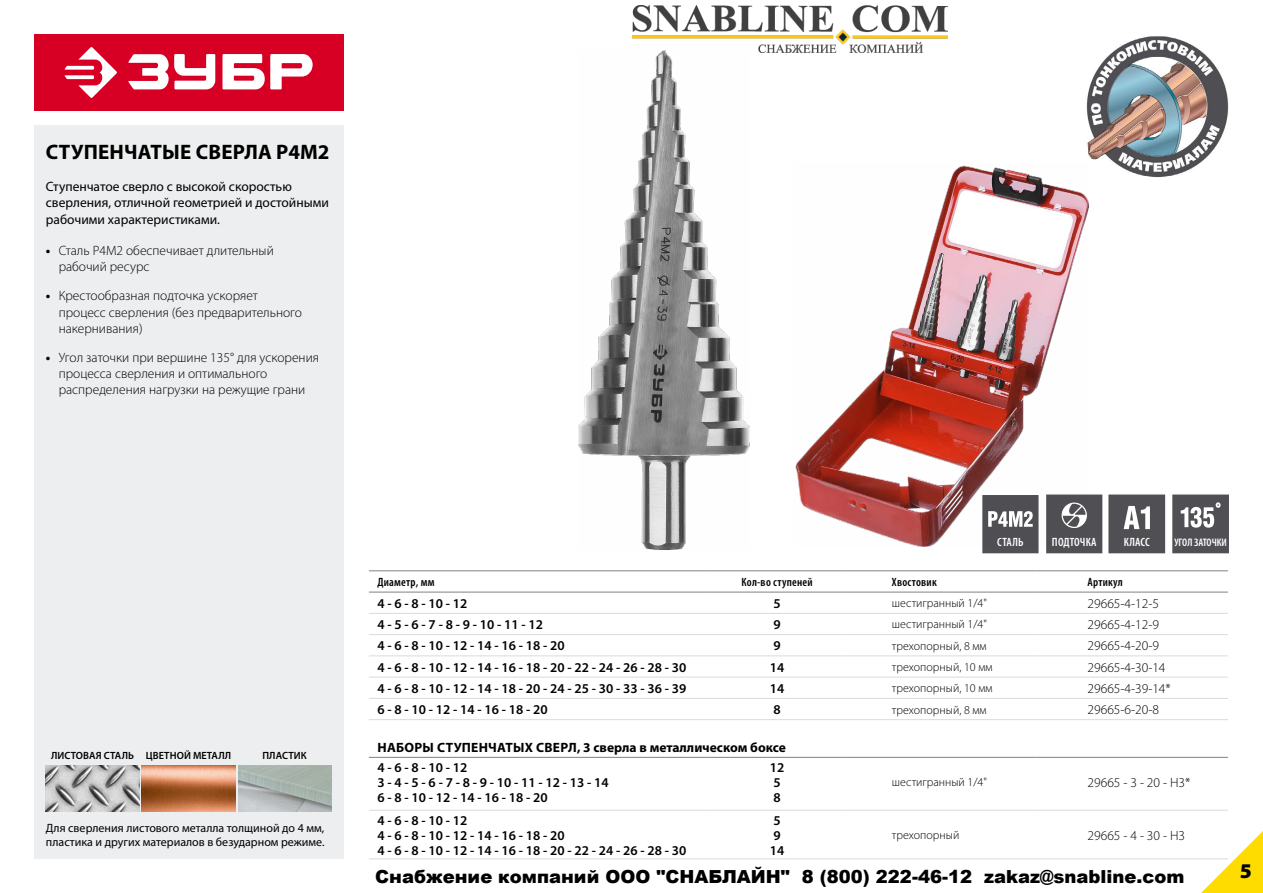
<style>
.page{position:relative;width:1263px;height:893px;background:#fff}
.page>*{position:absolute;margin:0;border:0;box-sizing:border-box;transform-origin:0 0}
.t1{font:700 21px "Myriad Pro";letter-spacing:.01em;color:#000}
.t2{font:900 21px "Myriad Pro";color:#000}
.t3{font:900 18px "Arial";color:#000}
.t4{font:300 13.5px/16.2px "Myriad Pro";color:#000}
.t5{font:600 13.5px/15px "Myriad Pro";color:#000}
.t6{font:13.5px/16.2px "Myriad Pro";color:#000}
.t7{font:700 13.5px "Myriad Pro";color:#000}
.t8{font:300 12px "Myriad Pro";color:#000}
.t9{font:12px/14.4px "Myriad Pro";color:#000}
.t10{font:600 condensed 12px "Myriad Pro";letter-spacing:.02em;color:#000}
.t11{font:600 condensed 12px "Myriad Pro";letter-spacing:.02em;color:#fff}
.t12{font:600 condensed 10.95px "Myriad Pro";letter-spacing:-.005em;color:#fff}
.t13{font:600 10.5px "Myriad Pro";letter-spacing:.01em;color:#000}
.s1{font-weight:700}
</style>
<div class="page">
<img style="left:1086px;top:36px;width:143px;height:142px">
<div style="left:34px;top:126px;width:309px;height:733px;background:#edeeef"></div>
<svg style="left:1201px;top:831px;width:62px;height:62px"></svg>
<hr style="left:369px;top:570px;width:340px;height:1px;background:#818084">
<hr style="left:709px;top:570px;width:136px;height:1px;background:#818084">
<hr style="left:845px;top:570px;width:191px;height:1px;background:#818084">
<hr style="left:1036px;top:570px;width:192px;height:1px;background:#818084">
<hr style="left:369px;top:592px;width:340px;height:1px;background:#818084">
<hr style="left:709px;top:592px;width:136px;height:1px;background:#818084">
<hr style="left:845px;top:592px;width:191px;height:1px;background:#818084">
<hr style="left:1036px;top:592px;width:192px;height:1px;background:#818084">
<hr style="left:369px;top:613px;width:340px;height:1px;background:#d8dbdc">
<hr style="left:845px;top:613px;width:191px;height:1px;background:#d8dbdc">
<hr style="left:1036px;top:613px;width:192px;height:1px;background:#d8dbdc">
<hr style="left:369px;top:634px;width:340px;height:1px;background:#d8dbdc">
<hr style="left:845px;top:634px;width:191px;height:1px;background:#d8dbdc">
<hr style="left:1036px;top:634px;width:192px;height:1px;background:#d8dbdc">
<hr style="left:369px;top:656px;width:340px;height:1px;background:#d8dbdc">
<hr style="left:845px;top:656px;width:191px;height:1px;background:#d8dbdc">
<hr style="left:1036px;top:656px;width:192px;height:1px;background:#d8dbdc">
<hr style="left:369px;top:677px;width:340px;height:1px;background:#d8dbdc">
<hr style="left:845px;top:677px;width:191px;height:1px;background:#d8dbdc">
<hr style="left:1036px;top:677px;width:192px;height:1px;background:#d8dbdc">
<hr style="left:369px;top:698px;width:340px;height:1px;background:#d8dbdc">
<hr style="left:845px;top:698px;width:191px;height:1px;background:#d8dbdc">
<hr style="left:1036px;top:698px;width:192px;height:1px;background:#d8dbdc">
<hr style="left:369px;top:719px;width:340px;height:1px;background:#d8dbdc">
<hr style="left:845px;top:719px;width:191px;height:1px;background:#d8dbdc">
<hr style="left:1036px;top:719px;width:192px;height:1px;background:#d8dbdc">
<hr style="left:709px;top:613px;width:136px;height:1px;background:#d8dbdc">
<hr style="left:709px;top:634px;width:136px;height:1px;background:#d8dbdc">
<hr style="left:709px;top:656px;width:136px;height:1px;background:#d8dbdc">
<hr style="left:709px;top:677px;width:136px;height:1px;background:#d8dbdc">
<hr style="left:709px;top:698px;width:136px;height:1px;background:#d8dbdc">
<hr style="left:709px;top:719px;width:136px;height:1px;background:#d8dbdc">
<hr style="left:369px;top:757px;width:340px;height:1px;background:#818084">
<hr style="left:709px;top:757px;width:136px;height:1px;background:#818084">
<hr style="left:845px;top:757px;width:191px;height:1px;background:#818084">
<hr style="left:1036px;top:757px;width:192px;height:1px;background:#818084">
<hr style="left:369px;top:810px;width:340px;height:1px;background:#d8dbdc">
<hr style="left:709px;top:810px;width:136px;height:1px;background:#d8dbdc">
<hr style="left:845px;top:810px;width:191px;height:1px;background:#d8dbdc">
<hr style="left:1036px;top:810px;width:192px;height:1px;background:#d8dbdc">
<hr style="left:369px;top:859px;width:340px;height:1px;background:#d8dbdc">
<hr style="left:709px;top:859px;width:136px;height:1px;background:#d8dbdc">
<hr style="left:845px;top:859px;width:191px;height:1px;background:#d8dbdc">
<hr style="left:1036px;top:859px;width:192px;height:1px;background:#d8dbdc">
<img style="left:578px;top:52px;width:171px;height:497px">
<div style="left:34px;top:34px;width:309px;height:77px;background:#d70024"></div>
<svg style="left:64px;top:47px;width:53px;height:51px"></svg>
<svg style="left:128px;top:54px;width:185px;height:35px"></svg>
<div style="left:982px;top:495px;width:56px;height:58px;border:2px solid #504f53"></div>
<div style="left:983px;top:496px;width:54px;height:56px;background:#504f53"></div>
<div style="left:1046px;top:494px;width:56px;height:59px;border:2px solid #504f53"></div>
<div style="left:1047px;top:496px;width:54px;height:56px;background:#504f53"></div>
<div style="left:1172px;top:494px;width:57px;height:59px;border:2px solid #504f53"></div>
<div style="left:1173px;top:496px;width:55px;height:56px;background:#504f53"></div>
<svg style="left:1181px;top:502px;width:39px;height:26px"></svg>
<div style="left:1108px;top:494px;width:57px;height:59px;border:2px solid #504f53"></div>
<div style="left:1110px;top:496px;width:54px;height:56px;background:#504f53"></div>
<svg style="left:1124px;top:506px;width:26px;height:23px"></svg>
<img style="left:46px;top:766px;width:93px;height:46px">
<img style="left:142px;top:766px;width:93px;height:46px">
<img style="left:238px;top:766px;width:93px;height:46px">
<img style="left:795px;top:163px;width:294px;height:384px">
<img style="left:632px;top:6px;width:315px;height:46px">
<h1 class="t1" style="left:46px;top:138px;width:285px">СТУПЕНЧАТЫЕ СВЕРЛА Р4М2</h1>
<p class="t6" style="left:46px;top:178px;width:284px">Ступенчатое сверло с высокой скоростью сверления, отличной геометрией и достойными рабочими характеристиками.</p>
<p class="t4" style="left:59px;top:243px;width:217px;text-indent:-13px"><span class="s1">•</span> Сталь Р4М2 обеспечивает длительный рабочий ресурс</p>
<p class="t4" style="left:59px;top:288px;width:245px;text-indent:-13px"><span class="s1">•</span> Крестообразная подточка ускоряет процесс сверления (без предварительного накернивания)</p>
<p class="t4" style="left:59px;top:349px;width:262px;text-indent:-13px"><span class="s1">•</span> Угол заточки при вершине 135° для ускорения процесса сверления и оптимального распределения нагрузки на режущие грани</p>
<p class="t13" style="left:51px;top:749px;width:182px">ЛИСТОВАЯ СТАЛЬ ЦВЕТНОЙ МЕТАЛЛ</p>
<p class="t13" style="left:262px;top:749px;width:46px">ПЛАСТИК</p>
<p class="t9" style="left:46px;top:820px;width:280px">Для сверления листового металла толщиной до 4 мм, пластика и других материалов в безударном режиме.</p>
<p class="t11" style="left:997px;top:535px;width:28px">СТАЛЬ</p>
<p class="t11" style="left:1052px;top:535px;width:46px">ПОДТОЧКА</p>
<p class="t11" style="left:1124px;top:535px;width:28px">КЛАСС</p>
<p class="t12" style="left:1174px;top:536px;width:54px">УГОЛ ЗАТОЧКИ</p>
<p class="t10" style="left:377px;top:575px;width:59px">Диаметр, мм</p>
<p class="t10" style="left:741px;top:575px;width:73px">Кол-во ступеней</p>
<p class="t10" style="left:892px;top:575px;width:46px">Хвостовик</p>
<p class="t10" style="left:1087px;top:575px;width:37px">Артикул</p>
<p class="t5" style="left:377px;top:595px;width:92px">4 - 6 - 8 - 10 - 12</p>
<p class="t5" style="left:773px;top:595px;width:9px">5</p>
<p class="t8" style="left:892px;top:596px;width:97px">шестигранный 1/4"</p>
<p class="t4" style="left:1087px;top:595px;width:73px">29665-4-12-5</p>
<p class="t5" style="left:377px;top:617px;width:167px">4 - 5 - 6 - 7 - 8 - 9 - 10 - 11 - 12</p>
<p class="t5" style="left:773px;top:617px;width:9px">9</p>
<p class="t8" style="left:892px;top:617px;width:97px">шестигранный 1/4"</p>
<p class="t4" style="left:1087px;top:616px;width:73px">29665-4-12-9</p>
<p class="t5" style="left:377px;top:638px;width:189px">4 - 6 - 8 - 10 - 12 - 14 - 16 - 18 - 20</p>
<p class="t5" style="left:773px;top:638px;width:9px">9</p>
<p class="t8" style="left:892px;top:638px;width:96px">трехопорный, 8 мм</p>
<p class="t4" style="left:1087px;top:638px;width:73px">29665-4-20-9</p>
<p class="t5" style="left:377px;top:659px;width:310px">4 - 6 - 8 - 10 - 12 - 14 - 16 - 18 - 20 - 22 - 24 - 26 - 28 - 30</p>
<p class="t5" style="left:770px;top:659px;width:16px">14</p>
<p class="t8" style="left:892px;top:660px;width:102px">трехопорный, 10 мм</p>
<p class="t4" style="left:1087px;top:659px;width:79px">29665-4-30-14</p>
<p class="t5" style="left:377px;top:680px;width:310px">4 - 6 - 8 - 10 - 12 - 14 - 18 - 20 - 24 - 25 - 30 - 33 - 36 - 39</p>
<p class="t5" style="left:770px;top:680px;width:16px">14</p>
<p class="t8" style="left:892px;top:681px;width:102px">трехопорный, 10 мм</p>
<p class="t4" style="left:1087px;top:680px;width:85px">29665-4-39-14*</p>
<p class="t5" style="left:377px;top:702px;width:172px">6 - 8 - 10 - 12 - 14 - 16 - 18 - 20</p>
<p class="t5" style="left:773px;top:702px;width:9px">8</p>
<p class="t8" style="left:892px;top:702px;width:96px">трехопорный, 8 мм</p>
<p class="t4" style="left:1087px;top:701px;width:73px">29665-6-20-8</p>
<p class="t7" style="left:377px;top:738px;width:410px">НАБОРЫ СТУПЕНЧАТЫХ СВЕРЛ, 3 сверла в металлическом боксе</p>
<p class="t5" style="left:377px;top:759px;width:233px">4 - 6 - 8 - 10 - 12<br>3 - 4 - 5 - 6 - 7 - 8 - 9 - 10 - 11 - 12 - 13 - 14<br>6 - 8 - 10 - 12 - 14 - 16 - 18 - 20</p>
<p class="t5" style="left:770px;top:759px;width:16px">12<br>5<br>8</p>
<p class="t8" style="left:892px;top:775px;width:97px">шестигранный 1/4"</p>
<p class="t4" style="left:1087px;top:774px;width:104px">29665 - 3 - 20 - H3*</p>
<p class="t5" style="left:377px;top:812px;width:310px">4 - 6 - 8 - 10 - 12<br>4 - 6 - 8 - 10 - 12 - 14 - 16 - 18 - 20<br>4 - 6 - 8 - 10 - 12 - 14 - 16 - 18 - 20 - 22 - 24 - 26 - 28 - 30</p>
<p class="t5" style="left:770px;top:812px;width:16px">5<br>9<br>14</p>
<p class="t8" style="left:892px;top:828px;width:69px">трехопорный</p>
<p class="t4" style="left:1087px;top:827px;width:99px">29665 - 4 - 30 - H3</p>
<h2 class="t3" style="left:375px;top:863px;width:811px">Снабжение компаний ООО "СНАБЛАЙН" 8 (800) 222-46-12 zakaz@snabline.com</h2>
<h1 class="t2" style="left:1240px;top:856px;width:14px">5</h1>
</div>
